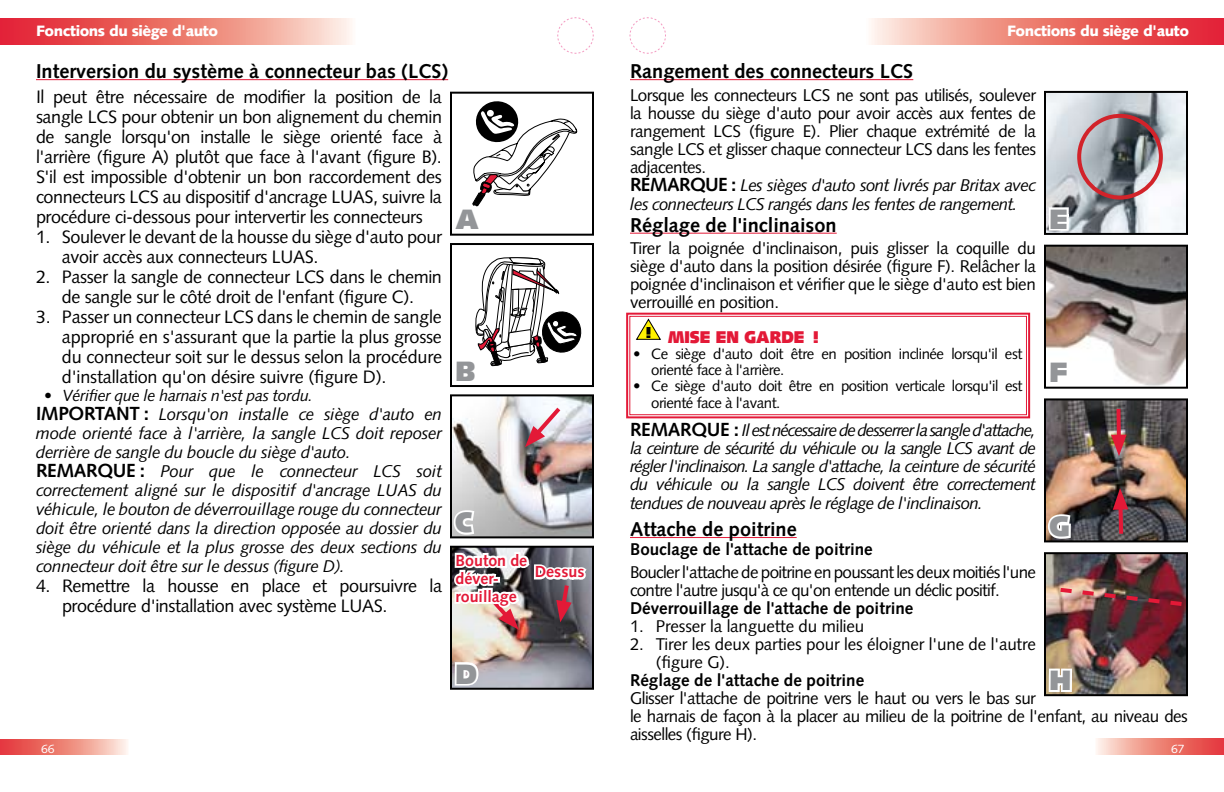
<style>
.page{position:relative;width:1224px;height:792px;background:#fff}
.page>*{position:absolute;margin:0;border:0;box-sizing:border-box;transform-origin:0 0}
.t1{font:900 28px "Syntax";color:#939598}
.t2{font:700 20px "Syntax";color:#000}
.t3{font:18px/20px "Syntax";letter-spacing:-.02em;color:#000;text-align:justify}
.t4{font:17px/18px "Syntax";letter-spacing:-.03em;color:#000}
.t5{font:italic 17px/19px "Syntax";letter-spacing:-.02em;color:#000;text-align:justify}
.t6{font:700 17px "Syntax";color:#000}
.t7{font:17px/18px "Syntax";letter-spacing:-.01em;color:#000}
.t8{font:900 17px "Syntax";color:#e31937;scale:.95 1}
.t9{font:italic 16px "Syntax";letter-spacing:-.02em;color:#000}
.t10{font:700 16px/18px "Syntax";color:#e31937}
.t11{font:15px/16px "Syntax";letter-spacing:-.03em;color:#000}
.t12{font:900 15px "Syntax";letter-spacing:-.03em;color:#fff}
.t13{font:12px "Syntax";color:#fff}
.s1{font-weight:700;font-style:normal;font-size:19px}
.s2{font-weight:700;font-size:19px}
.s3{font-style:italic}
</style>
<div class="page">
<svg style="left:0;top:739px;width:128px;height:16px;background:#ee8a81"></svg>
<svg style="left:0;top:18px;width:352px;height:27px;background:#ed7c77"></svg>
<svg style="left:557px;top:17px;width:37px;height:37px"></svg>
<svg style="left:1096px;top:738px;width:128px;height:17px;background:#ee8a81"></svg>
<svg style="left:871px;top:18px;width:353px;height:27px;background:#ed7c76"></svg>
<svg style="left:630px;top:17px;width:36px;height:37px"></svg>
<hr style="left:630px;top:537px;width:167px;height:1px;background:#e31937">
<hr style="left:36px;top:79px;width:412px;height:1px;background:#e31937">
<hr style="left:630px;top:79px;width:283px;height:1px;background:#e31937">
<hr style="left:630px;top:233px;width:207px;height:1px;background:#e31937">
<div style="left:450px;top:92px;width:144px;height:144px;border:2px solid #000"></div>
<svg style="left:450px;top:101px;width:127px;height:134px"></svg>
<div style="left:450px;top:243px;width:144px;height:144px;border:2px solid #000"></div>
<svg style="left:453px;top:257px;width:128px;height:128px"></svg>
<img style="left:453px;top:549px;width:138px;height:138px">
<div style="left:450px;top:546px;width:144px;height:144px;border:2px solid #000"></div>
<svg style="left:453px;top:660px;width:27px;height:28px"></svg>
<img style="left:452px;top:550px;width:137px;height:80px">
<img style="left:1047px;top:94px;width:138px;height:138px">
<div style="left:1044px;top:91px;width:144px;height:144px;border:2px solid #000"></div>
<svg style="left:1047px;top:205px;width:24px;height:28px"></svg>
<img style="left:1047px;top:248px;width:138px;height:138px">
<div style="left:1044px;top:245px;width:144px;height:144px;border:2px solid #000"></div>
<svg style="left:1047px;top:359px;width:24px;height:28px"></svg>
<img style="left:1047px;top:401px;width:138px;height:138px">
<div style="left:1044px;top:398px;width:144px;height:144px;border:2px solid #000"></div>
<svg style="left:1046px;top:512px;width:27px;height:29px"></svg>
<svg style="left:1113px;top:488px;width:15px;height:50px"></svg>
<svg style="left:1117px;top:409px;width:4px;height:26px"></svg>
<svg style="left:1111px;top:435px;width:16px;height:21px"></svg>
<img style="left:453px;top:397px;width:138px;height:138px">
<div style="left:450px;top:394px;width:144px;height:144px;border:2px solid #000"></div>
<svg style="left:452px;top:508px;width:25px;height:29px"></svg>
<img style="left:1047px;top:555px;width:138px;height:138px">
<div style="left:1044px;top:552px;width:144px;height:144px;border:2px solid #000"></div>
<svg style="left:1047px;top:667px;width:27px;height:27px"></svg>
<svg style="left:525px;top:403px;width:39px;height:44px"></svg>
<svg style="left:626px;top:312px;width:405px;height:107px"></svg>
<div style="left:629px;top:316px;width:398px;height:99px;border:1px solid #e31937"></div>
<svg style="left:635px;top:318px;width:27px;height:22px"></svg>
<div style="left:1077px;top:114px;width:86px;height:86px;border:4px solid #d2232a;border-radius:50%"></div>
<img style="left:1056px;top:585px;width:130px;height:23px">
<p class="t12" style="left:36px;top:22px;width:184px">Fonctions du siège d'auto</p>
<p class="t12" style="left:1007px;top:22px;width:184px">Fonctions du siège d'auto</p>
<p class="t2" style="left:36px;top:60px;width:414px">Interversion du système à connecteur bas (LCS)</p>
<p class="t3" style="left:36px;top:87px;width:408px">Il peut être nécessaire de modifier la position de la sangle LCS pour obtenir un bon alignement du chemin de sangle lorsqu'on installe le siège orienté face à l'arrière (figure A) plutôt que face à l'avant (figure B).<br>S'il est impossible d'obtenir un bon raccordement des connecteurs LCS au dispositif d'ancrage LUAS, suivre la procédure ci-dessous pour intervertir les connecteurs</p>
<p class="t3" style="left:62px;top:226px;width:382px;text-indent:-26px">1. Soulever le devant de la housse du siège d'auto pour avoir accès aux connecteurs LUAS.</p>
<p class="t3" style="left:36px;top:266px;width:408px;text-align:center">2. Passer la sangle de connecteur LCS dans le chemin de sangle sur le côté droit de l'enfant (figure C).</p>
<p class="t3" style="left:62px;top:306px;width:382px;text-indent:-26px">3. Passer un connecteur LCS dans le chemin de sangle approprié en s'assurant que la partie la plus grosse du connecteur soit sur le dessus selon la procédure d'installation qu'on désire suivre (figure D).</p>
<p class="t9" style="left:44px;top:386px;width:271px">• Vérifier que le harnais n'est pas tordu.</p>
<p class="t5" style="left:36px;top:404px;width:408px;text-align:left"><span class="s1">IMPORTANT :</span> Lorsqu'on installe ce siège d'auto en mode orienté face à l'arrière, la sangle LCS doit reposer derrière de sangle du boucle du siège d'auto.<br><span class="s1">REMARQUE :</span> Pour que le connecteur LCS soit correctement aligné sur le dispositif d'ancrage LUAS du véhicule, le bouton de déverrouillage rouge du connecteur doit être orienté dans la direction opposée au dossier du siège du véhicule et la plus grosse des deux sections du connecteur doit être sur le dessus (figure D).</p>
<p class="t3" style="left:62px;top:576px;width:382px;text-indent:-26px">4. Remettre la housse en place et poursuivre la procédure d'installation avec système LUAS.</p>
<p class="t2" style="left:630px;top:60px;width:285px">Rangement des connecteurs LCS</p>
<p class="t4" style="left:630px;top:86px;width:408px">Lorsque les connecteurs LCS ne sont pas utilisés, soulever la housse du siège d'auto pour avoir accès aux fentes de rangement LCS (figure E). Plier chaque extrémité de la sangle LCS et glisser chaque connecteur LCS dans les fentes adjacentes.<br><span class="s2">REMARQUE :</span> <span class="s3">Les sièges d'auto sont livrés par Britax avec les connecteurs LCS rangés dans les fentes de rangement.</span></p>
<p class="t2" style="left:630px;top:213px;width:208px">Réglage de l'inclinaison</p>
<p class="t4" style="left:630px;top:239px;width:408px;text-align:justify">Tirer la poignée d'inclinaison, puis glisser la coquille du siège d'auto dans la position désirée (figure F). Relâcher la poignée d'inclinaison et vérifier que le siège d'auto est bien verrouillé en position.</p>
<h1 class="t1" style="left:1050px;top:202px;width:20px">E</h1>
<h1 class="t1" style="left:456px;top:203px;width:25px">A</h1>
<p class="t8" style="left:668px;top:327px;width:128px">MISE EN GARDE</p>
<p class="t8" style="left:813px;top:327px;width:8px">!</p>
<p class="t11" style="left:651px;top:346px;width:373px;text-indent:-18px">• Ce siège d'auto doit être en position inclinée lorsqu'il est orienté face à l'arrière.</p>
<p class="t11" style="left:651px;top:378px;width:373px;text-indent:-18px">• Ce siège d'auto doit être en position verticale lorsqu'il est orienté face à l'avant.</p>
<h1 class="t1" style="left:456px;top:354px;width:22px">B</h1>
<h1 class="t1" style="left:1050px;top:356px;width:20px">F</h1>
<p class="t5" style="left:630px;top:421px;width:408px;line-height:18.2px"><span class="s1">REMARQUE :</span> Il est nécessaire de desserrer la sangle d'attache, la ceinture de sécurité du véhicule ou la sangle LCS avant de régler l'inclinaison. La sangle d'attache, la ceinture de sécurité du véhicule ou la sangle LCS doivent être correctement tendues de nouveau après le réglage de l'inclinaison.</p>
<p class="t2" style="left:630px;top:518px;width:168px">Attache de poitrine</p>
<p class="t6" style="left:630px;top:539px;width:244px">Bouclage de l'attache de poitrine</p>
<p class="t4" style="left:630px;top:563px;width:407px">Boucler l'attache de poitrine en poussant les deux moitiés l'une contre l'autre jusqu'à ce qu'on entende un déclic positif.</p>
<p class="t6" style="left:630px;top:598px;width:285px">Déverrouillage de l'attache de poitrine</p>
<p class="t7" style="left:630px;top:617px;width:236px">1. Presser la languette du milieu</p>
<p class="t7" style="left:656px;top:635px;width:381px;text-indent:-26px">2. Tirer les deux parties pour les éloigner l'une de l'autre (figure G).</p>
<p class="t6" style="left:630px;top:670px;width:236px">Réglage de l'attache de poitrine</p>
<p class="t4" style="left:630px;top:689px;width:559px">Glisser l'attache de poitrine vers le haut ou vers le bas sur<br>le harnais de façon à la placer au milieu de la poitrine de l'enfant, au niveau des aisselles (figure H).</p>
<h1 class="t1" style="left:456px;top:506px;width:19px">C</h1>
<h1 class="t1" style="left:1050px;top:510px;width:20px">G</h1>
<p class="t10" style="left:455px;top:551px;width:73px">Bouton de déver&shy;rouillage</p>
<p class="t10" style="left:535px;top:563px;width:51px">Dessus</p>
<h1 class="t1" style="left:456px;top:657px;width:23px">D</h1>
<h1 class="t1" style="left:1050px;top:664px;width:23px">H</h1>
<p class="t13" style="left:41px;top:741px;width:15px">66</p>
<p class="t13" style="left:1171px;top:741px;width:15px">67</p>
</div>
